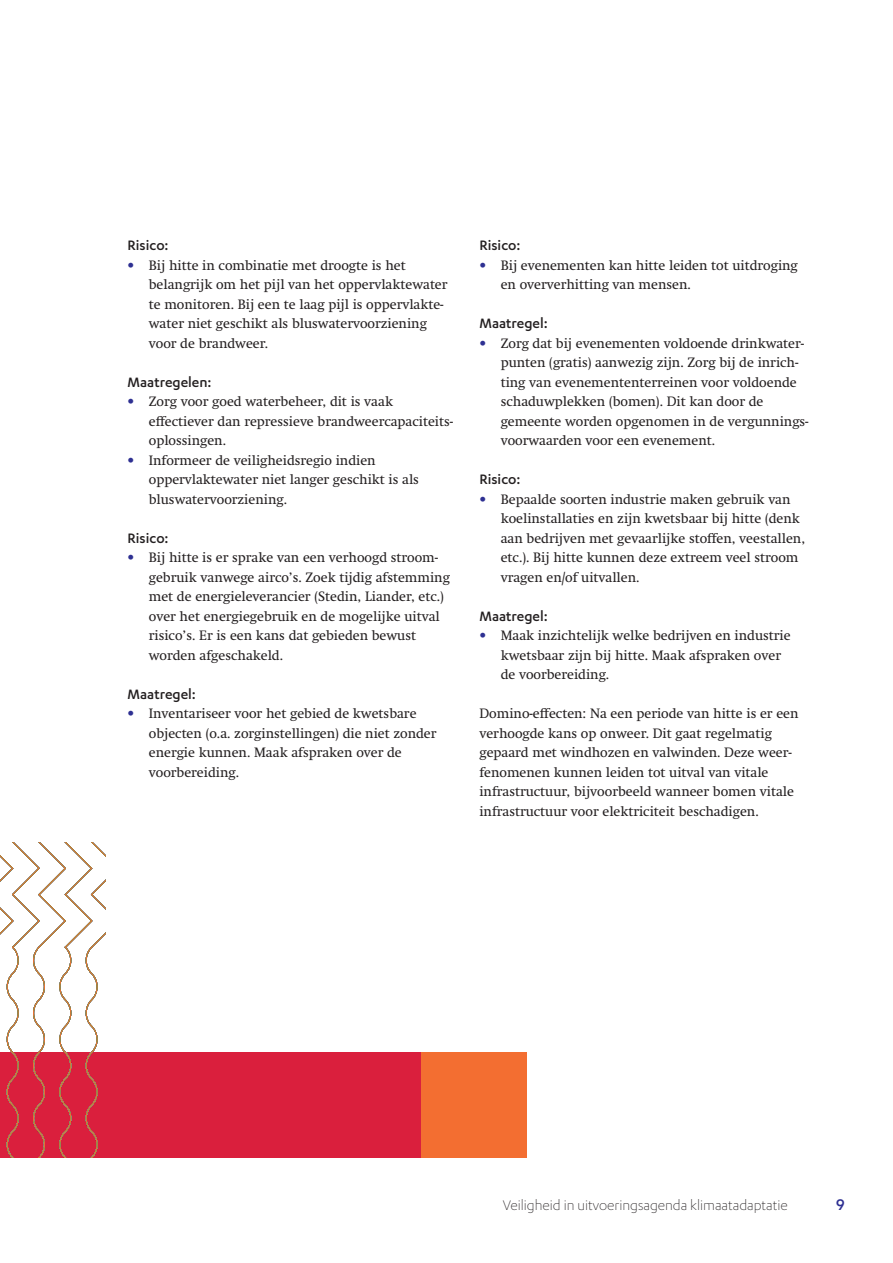
<style>
.page{position:relative;width:893px;height:1263px;background:#fff}
.page>*{position:absolute;margin:0;border:0;box-sizing:border-box;transform-origin:0 0}
.t1{font:500 18px "Karbon";color:#2e3092}
.t2{font:500 15.75px "Karbon";color:#231f20}
.t3{font:300 15.75px "Karbon";color:#231f20}
.t4{font:13.5px/19.5px "Swift Os F";color:#231f20}
.s1{color:#2e3092}
</style>
<div class="page">
<div style="left:0;top:737px;width:421px;height:421px;background:#da1f3d"></div>
<div style="left:0;top:210px;width:436px;height:842px;background:#fff"></div>
<div style="left:421px;top:1052px;width:105px;height:106px;background:#f36e31"></div>
<svg style="left:0;top:842px;width:105px;height:316px"></svg>
<p class="t2" style="left:128px;top:237px;width:42px">Risico:</p>
<p class="t4" style="left:149px;top:255px;width:300px;text-indent:-21px"><span class="s1">•</span> Bij hitte in combinatie met droogte is het belangrijk om het pijl van het oppervlaktewater te monitoren. Bij een te laag pijl is oppervlakte&shy;water niet geschikt als bluswatervoorziening voor de brandweer.</p>
<p class="t2" style="left:128px;top:373px;width:86px">Maatregelen:</p>
<p class="t4" style="left:149px;top:392px;width:306px;text-indent:-21px"><span class="s1">•</span> Zorg voor goed waterbeheer, dit is vaak effectiever dan repressieve brandweercapaciteits&shy;oplossingen.</p>
<p class="t4" style="left:149px;top:450px;width:272px;text-indent:-21px"><span class="s1">•</span> Informeer de veiligheidsregio indien oppervlaktewater niet langer geschikt is als bluswatervoorziening.</p>
<p class="t2" style="left:128px;top:529px;width:42px">Risico:</p>
<p class="t4" style="left:149px;top:548px;width:303px;text-indent:-21px"><span class="s1">•</span> Bij hitte is er sprake van een verhoogd stroom&shy;gebruik vanwege airco’s. Zoek tijdig afstemming met de energieleverancier (Stedin, Liander, etc.) over het energiegebruik en de mogelijke uitval risico’s. Er is een kans dat gebieden bewust worden afgeschakeld.</p>
<p class="t2" style="left:128px;top:685px;width:70px">Maatregel:</p>
<p class="t4" style="left:149px;top:704px;width:289px;text-indent:-21px"><span class="s1">•</span> Inventariseer voor het gebied de kwetsbare objecten (o.a. zorginstellingen) die niet zonder energie kunnen. Maak afspraken over de voorbereiding.</p>
<p class="t2" style="left:479px;top:237px;width:42px">Risico:</p>
<p class="t4" style="left:501px;top:255px;width:299px;text-indent:-21px"><span class="s1">•</span> Bij evenementen kan hitte leiden tot uitdroging en oververhitting van mensen.</p>
<p class="t2" style="left:479px;top:315px;width:70px">Maatregel:</p>
<p class="t4" style="left:501px;top:333px;width:309px;text-indent:-21px"><span class="s1">•</span> Zorg dat bij evenementen voldoende drinkwater&shy;punten (gratis) aanwezig zijn. Zorg bij de inrich&shy;ting van evenemententerreinen voor voldoende schaduwplekken (bomen). Dit kan door de gemeente worden opgenomen in de vergunnings&shy;voorwaarden voor een evenement.</p>
<p class="t2" style="left:479px;top:471px;width:42px">Risico:</p>
<p class="t4" style="left:501px;top:489px;width:306px;text-indent:-21px"><span class="s1">•</span> Bepaalde soorten industrie maken gebruik van koelinstallaties en zijn kwetsbaar bij hitte (denk aan bedrijven met gevaarlijke stoffen, veestallen, etc.). Bij hitte kunnen deze extreem veel stroom vragen en/of uitvallen.</p>
<p class="t2" style="left:479px;top:607px;width:70px">Maatregel:</p>
<p class="t4" style="left:501px;top:626px;width:291px;text-indent:-21px"><span class="s1">•</span> Maak inzichtelijk welke bedrijven en industrie kwetsbaar zijn bij hitte. Maak afspraken over de voorbereiding.</p>
<p class="t4" style="left:479px;top:704px;width:321px">Domino-effecten: Na een periode van hitte is er een verhoogde kans op onweer. Dit gaat regelmatig gepaard met windhozen en valwinden. Deze weer&shy;fenomenen kunnen leiden tot uitval van vitale infrastructuur, bijvoorbeeld wanneer bomen vitale infrastructuur voor elektriciteit beschadigen.</p>
<p class="t3" style="left:503px;top:1197px;width:287px">Veiligheid in uitvoeringsagenda klimaatadaptatie</p>
<h1 class="t1" style="left:836px;top:1195px;width:10px">9</h1>
</div>
